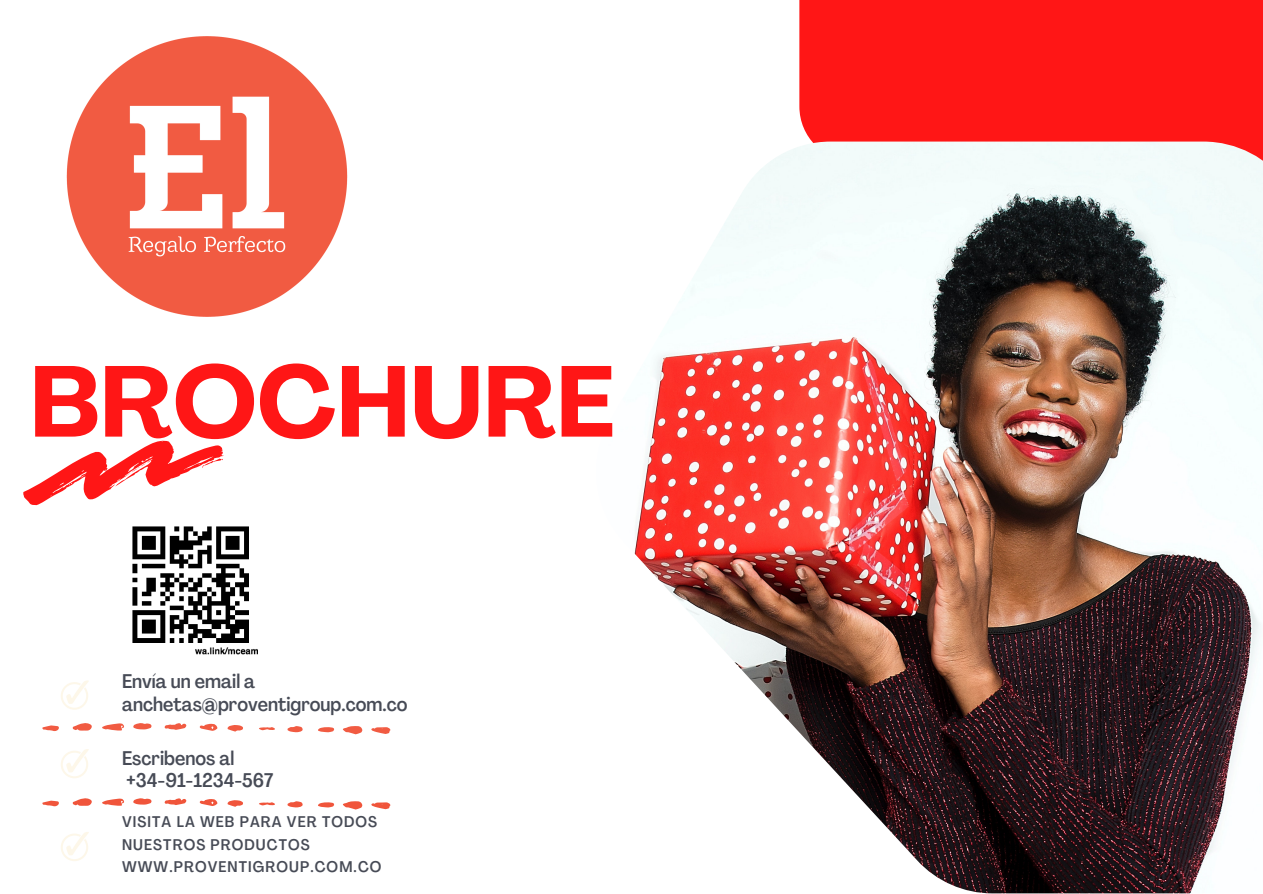
<style>
.page{position:relative;width:1263px;height:894px;background:#fff}
.page>*{position:absolute;margin:0;border:0;box-sizing:border-box;transform-origin:0 0}
.t1{font:700 99.15px "Agrandir";color:#ff1616}
.t2{font:500 condensed 19.5px/22.5px "Agrandir";color:#474b56}
.t3{font:500 condensed 15.3px/22.5px "Agrandir";letter-spacing:.075em;color:#474b56}
</style>
<div class="page">
<div style="left:799px;top:0;width:464px;height:446px;background:#ff1616"></div>
<img style="left:634px;top:141px;width:629px;height:752px">
<svg style="left:23px;top:440px;width:201px;height:66px"></svg>
<svg style="left:61px;top:680px;width:28px;height:29px"></svg>
<svg style="left:61px;top:749px;width:28px;height:29px"></svg>
<svg style="left:343px;top:726px;width:19px;height:8px"></svg>
<svg style="left:73px;top:723px;width:19px;height:7px"></svg>
<svg style="left:102px;top:723px;width:22px;height:7px"></svg>
<svg style="left:165px;top:723px;width:21px;height:6px"></svg>
<svg style="left:371px;top:727px;width:20px;height:6px"></svg>
<svg style="left:133px;top:723px;width:18px;height:6px"></svg>
<svg style="left:200px;top:723px;width:17px;height:7px"></svg>
<svg style="left:227px;top:725px;width:16px;height:6px"></svg>
<svg style="left:287px;top:726px;width:16px;height:6px"></svg>
<svg style="left:42px;top:725px;width:17px;height:6px"></svg>
<svg style="left:318px;top:727px;width:16px;height:5px"></svg>
<svg style="left:259px;top:727px;width:16px;height:3px"></svg>
<svg style="left:343px;top:801px;width:19px;height:8px"></svg>
<svg style="left:73px;top:798px;width:19px;height:7px"></svg>
<svg style="left:102px;top:798px;width:22px;height:7px"></svg>
<svg style="left:165px;top:798px;width:21px;height:6px"></svg>
<svg style="left:371px;top:802px;width:20px;height:7px"></svg>
<svg style="left:133px;top:798px;width:18px;height:6px"></svg>
<svg style="left:200px;top:799px;width:17px;height:6px"></svg>
<svg style="left:227px;top:800px;width:16px;height:6px"></svg>
<svg style="left:287px;top:801px;width:16px;height:6px"></svg>
<svg style="left:42px;top:800px;width:17px;height:6px"></svg>
<svg style="left:318px;top:802px;width:16px;height:5px"></svg>
<svg style="left:259px;top:802px;width:16px;height:3px"></svg>
<svg style="left:61px;top:832px;width:28px;height:28px"></svg>
<img style="left:66px;top:36px;width:282px;height:281px">
<img style="left:132px;top:526px;width:125px;height:129px">
<p class="t1" style="left:30px;top:362px;width:586px">BROCHURE</p>
<p class="t2" style="left:122px;top:671px;width:287px">Envía un email a anchetas@proventigroup.com.co</p>
<p class="t2" style="left:122px;top:748px;width:114px">Escribenos al</p>
<p class="t2" style="left:126px;top:771px;width:149px">+34-91-1234-567</p>
<p class="t3" style="left:122px;top:811px;width:261px">VISITA LA WEB PARA VER TODOS<br>NUESTROS PRODUCTOS<br>WWW.PROVENTIGROUP.COM.CO</p>
</div>
